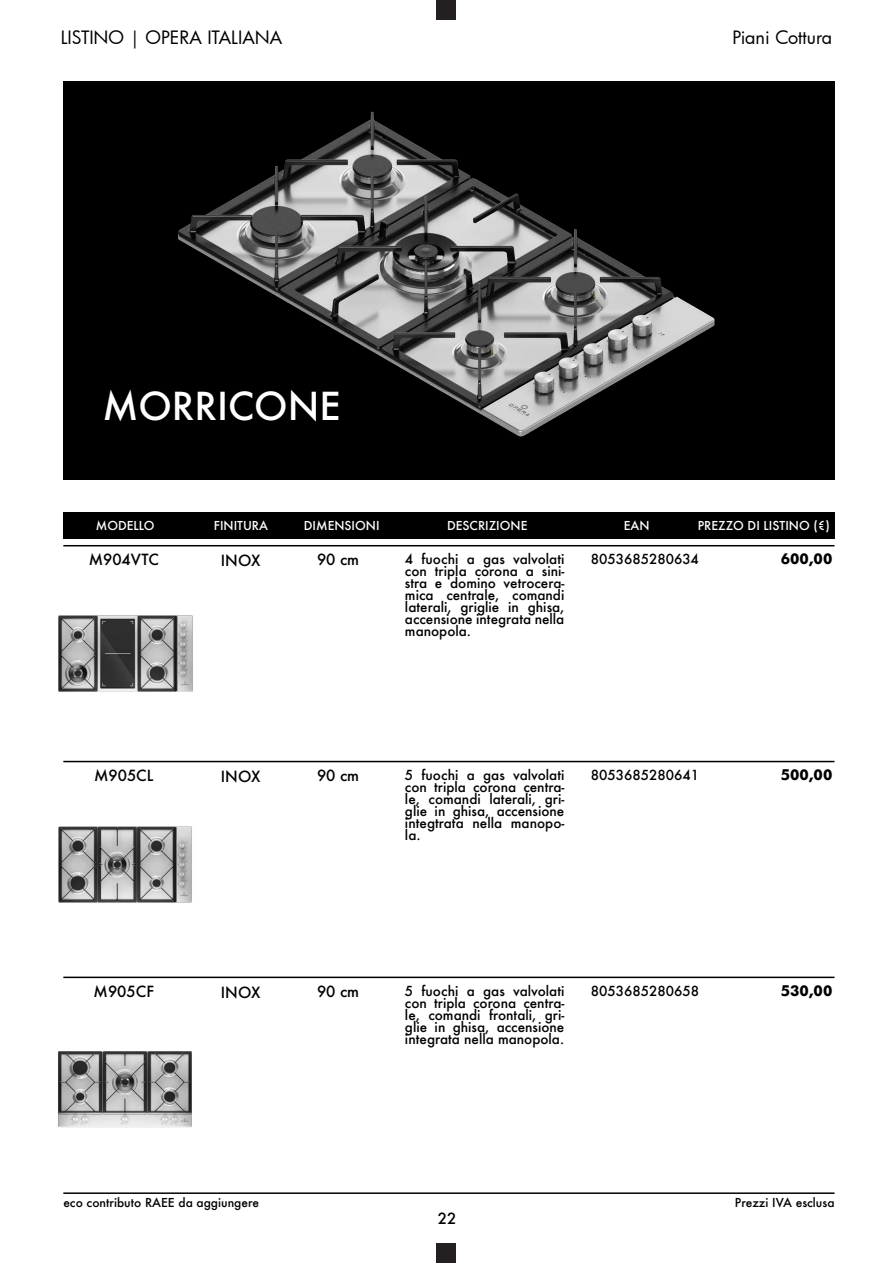
<style>
.page{position:relative;width:893px;height:1263px;background:#fff}
.page>*{position:absolute;margin:0;border:0;box-sizing:border-box;transform-origin:0 0}
.t1{font:500 37.5px "Futura";color:#fff}
.t2{font:18px "Futura";color:#000}
.t3{font:500 15px "Futura";color:#000}
.t4{font:700 15px "Futura";color:#000}
.t5{font:500 13.5px/12px "Futura";color:#000;text-align:justify}
.t6{font:500 12px "Futura";color:#fff}
.t7{font:500 12px "Futura";color:#000}
</style>
<div class="page">
<hr style="left:63px;top:761px;width:771px;height:1px;background:#000">
<hr style="left:63px;top:976px;width:771px;height:2px;background:#000">
<hr style="left:63px;top:1192px;width:771px;height:2px;background:#000">
<div style="left:437px;top:1244px;width:19px;height:19px;background:#241f21"></div>
<div style="left:437px;top:0;width:19px;height:19px;background:#241f21"></div>
<hr style="left:63px;top:545px;width:771px;height:1px;background:#000">
<div style="left:63px;top:81px;width:771px;height:398px;background:#000"></div>
<div style="left:63px;top:512px;width:772px;height:27px;background:#000"></div>
<img style="left:178px;top:111px;width:537px;height:326px">
<img style="left:58px;top:615px;width:135px;height:77px">
<img style="left:58px;top:1051px;width:134px;height:77px">
<img style="left:58px;top:826px;width:134px;height:77px">
<h2 class="t2" style="left:61px;top:25px;width:223px">LISTINO | OPERA ITALIANA</h2>
<h2 class="t2" style="left:732px;top:25px;width:101px">Piani Cottura</h2>
<h1 class="t1" style="left:102px;top:380px;width:240px">MORRICONE</h1>
<p class="t6" style="left:96px;top:518px;width:60px">MODELLO</p>
<p class="t6" style="left:214px;top:518px;width:56px">FINITURA</p>
<p class="t6" style="left:304px;top:518px;width:77px">DIMENSIONI</p>
<p class="t6" style="left:447px;top:518px;width:82px">DESCRIZIONE</p>
<p class="t6" style="left:624px;top:518px;width:27px">EAN</p>
<p class="t6" style="left:698px;top:518px;width:134px">PREZZO DI LISTINO (€)</p>
<p class="t3" style="left:89px;top:549px;width:72px">M904VTC</p>
<p class="t3" style="left:221px;top:550px;width:41px">INOX</p>
<p class="t3" style="left:317px;top:549px;width:44px">90 cm</p>
<p class="t5" style="left:405px;top:552px;width:161px">4 fuochi a gas valvolati con tripla corona a sini&shy;stra e domino vetrocera&shy;mica centrale, comandi laterali, griglie in ghisa, accensione integrata nella manopola.</p>
<p class="t5" style="left:591px;top:552px;width:110px">8053685280634</p>
<p class="t4" style="left:781px;top:548px;width:53px">600,00</p>
<p class="t3" style="left:94px;top:765px;width:61px">M905CL</p>
<p class="t3" style="left:221px;top:766px;width:41px">INOX</p>
<p class="t3" style="left:317px;top:765px;width:44px">90 cm</p>
<p class="t5" style="left:405px;top:768px;width:161px">5 fuochi a gas valvolati con tripla corona centra&shy;le, comandi laterali, gri&shy;glie in ghisa, accensione integtrata nella manopo&shy;la.</p>
<p class="t5" style="left:591px;top:768px;width:110px">8053685280641</p>
<p class="t4" style="left:781px;top:764px;width:53px">500,00</p>
<p class="t3" style="left:94px;top:981px;width:62px">M905CF</p>
<p class="t3" style="left:221px;top:982px;width:41px">INOX</p>
<p class="t3" style="left:317px;top:981px;width:44px">90 cm</p>
<p class="t5" style="left:405px;top:984px;width:161px">5 fuochi a gas valvolati con tripla corona centra&shy;le, comandi frontali, gri&shy;glie in ghisa, accensione integrata nella manopola.</p>
<p class="t5" style="left:591px;top:984px;width:110px">8053685280658</p>
<p class="t4" style="left:781px;top:980px;width:53px">530,00</p>
<p class="t7" style="left:63px;top:1195px;width:197px">eco contributo RAEE da aggiungere</p>
<p class="t7" style="left:735px;top:1195px;width:101px">Prezzi IVA esclusa</p>
<p class="t3" style="left:438px;top:1208px;width:20px">22</p>
</div>
